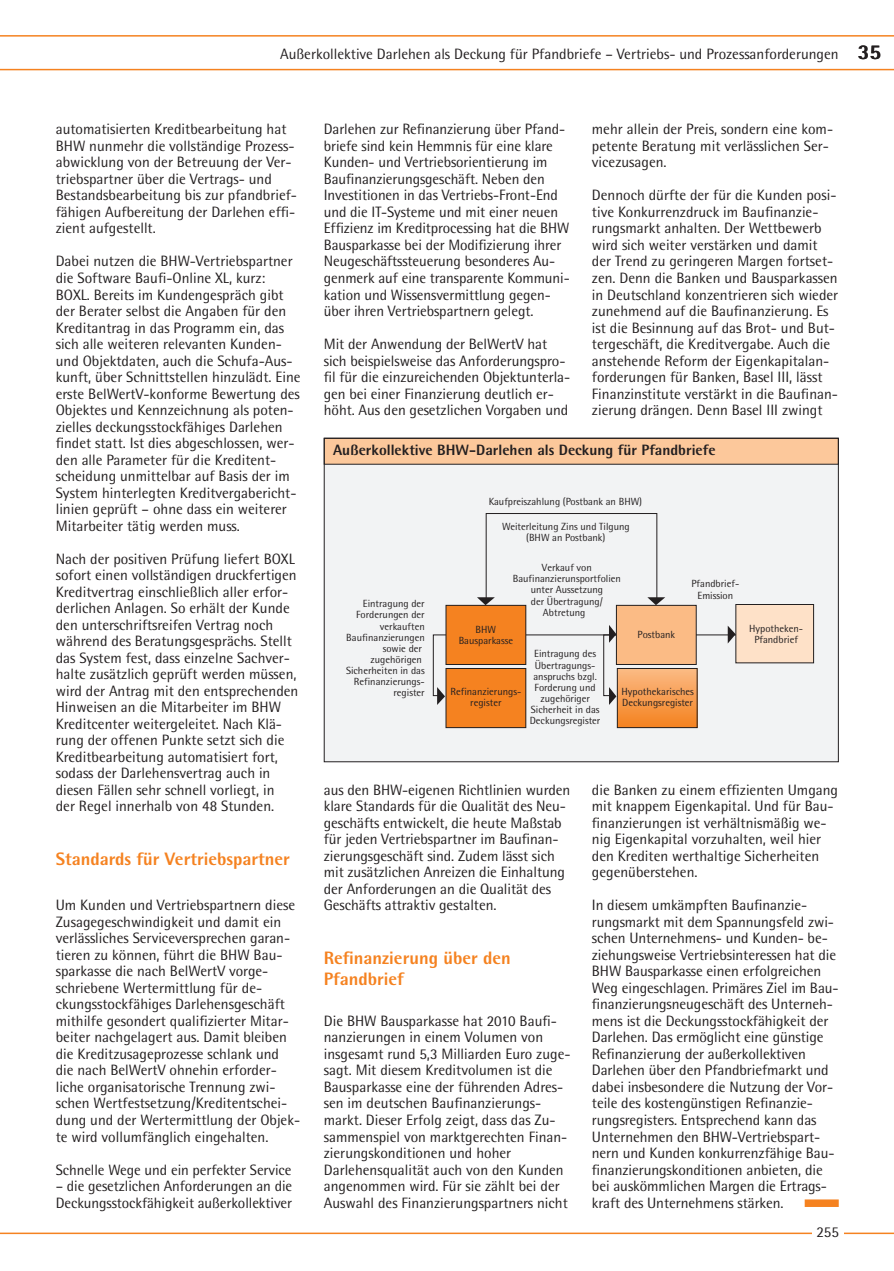
<style>
.page{position:relative;width:894px;height:1271px;background:#fff}
.page>*{position:absolute;margin:0;border:0;box-sizing:border-box;transform-origin:0 0}
.t1{font:800 18px/21px "Rotis Semi Sans";color:#f58220}
.t2{font:15px/16.5px "Rotis Semi Sans";color:#231f20}
.t3{font:800 15px "Rotis Semi Sans";color:#231f20}
.t4{font:10.35px/11.1px "Rotis Semi Sans";color:#231f20;text-align:center}
.s1{font-weight:800;font-size:21px}
</style>
<div class="page">
<hr style="left:0;top:1232px;width:893px;height:1px;background:#f58220">
<div style="left:811px;top:1213px;width:32px;height:31px;background:#fff"></div>
<svg style="left:0;top:35px;width:893px;height:35px"></svg>
<div style="left:804px;top:1199px;width:34px;height:7px;background:#f58220"></div>
<div style="left:324px;top:464px;width:514px;height:297px;background:#f2f3f4"></div>
<hr style="left:516px;top:634px;width:225px;height:1px;background:#231f20">
<div style="left:446px;top:668px;width:79px;height:59px;background:#f58220"></div>
<div style="left:445px;top:668px;width:81px;height:60px;border:1px solid #231f20"></div>
<div style="left:446px;top:605px;width:79px;height:59px;background:#f58220"></div>
<div style="left:445px;top:605px;width:81px;height:59px;border:1px solid #231f20"></div>
<svg style="left:727px;top:625px;width:8px;height:18px"></svg>
<svg style="left:432px;top:634px;width:14px;height:71px"></svg>
<svg style="left:477px;top:597px;width:17px;height:8px"></svg>
<svg style="left:647px;top:597px;width:18px;height:8px"></svg>
<svg style="left:603px;top:625px;width:14px;height:80px"></svg>
<div style="left:485px;top:513px;width:172px;height:87px;border:1px solid #231f20"></div>
<div style="left:735px;top:604px;width:78px;height:58px;background:#fee1c8"></div>
<div style="left:735px;top:604px;width:78px;height:59px;border:1px solid #231f20"></div>
<div style="left:616px;top:605px;width:80px;height:59px;background:#fbbb85"></div>
<div style="left:616px;top:605px;width:80px;height:59px;border:1px solid #231f20"></div>
<div style="left:617px;top:668px;width:80px;height:59px;background:linear-gradient(to bottom,#fbbb86,#f48220)"></div>
<div style="left:616px;top:668px;width:81px;height:60px;border:1px solid #231f20"></div>
<div style="left:324px;top:438px;width:514px;height:26px;background:#fcc89b"></div>
<div style="left:324px;top:438px;width:514px;height:324px;border:1px solid #231f20"></div>
<p class="t2" style="left:280px;top:45px;width:602px">Außerkollektive Darlehen als Deckung für Pfandbriefe – Vertriebs- und Prozessanforderungen <span class="s1">35</span></p>
<p class="t2" style="left:56px;top:121px;width:243px">automatisierten Kreditbearbeitung hat BHW nunmehr die vollständige Prozess&shy;abwicklung von der Betreuung der Ver&shy;triebspartner über die Vertrags- und Bestandsbearbeitung bis zur pfandbrief&shy;fähigen Aufbereitung der Darlehen effi&shy;zient aufgestellt.</p>
<p class="t2" style="left:56px;top:253px;width:246px">Dabei nutzen die BHW-Vertriebspartner die Software Baufi-Online XL, kurz:<br>BOXL. Bereits im Kundengespräch gibt der Berater selbst die Angaben für den Kreditantrag in das Programm ein, das sich alle weiteren relevanten Kunden&shy;und Objektdaten, auch die Schufa-Aus&shy;kunft, über Schnittstellen hinzulädt. Eine erste BelWertV-konforme Bewertung des Objektes und Kennzeichnung als poten&shy;zielles deckungsstockfähiges Darlehen findet statt. Ist dies abgeschlossen, wer&shy;den alle Parameter für die Kreditent&shy;scheidung unmittelbar auf Basis der im System hinterlegten Kreditvergabericht&shy;linien geprüft – ohne dass ein weiterer Mitarbeiter tätig werden muss.</p>
<p class="t2" style="left:56px;top:550px;width:244px">Nach der positiven Prüfung liefert BOXL sofort einen vollständigen druckfertigen Kreditvertrag einschließlich aller erfor&shy;derlichen Anlagen. So erhält der Kunde den unterschriftsreifen Vertrag noch während des Beratungsgesprächs. Stellt das System fest, dass einzelne Sachver&shy;halte zusätzlich geprüft werden müssen, wird der Antrag mit den entsprechenden Hinweisen an die Mitarbeiter im BHW Kreditcenter weitergeleitet. Nach Klä&shy;rung der offenen Punkte setzt sich die Kreditbearbeitung automatisiert fort, sodass der Darlehensvertrag auch in diesen Fällen sehr schnell vorliegt, in<br>der Regel innerhalb von 48 Stunden.</p>
<p class="t1" style="left:56px;top:848px;width:235px">Standards für Vertriebspartner</p>
<p class="t2" style="left:56px;top:896px;width:246px">Um Kunden und Vertriebspartnern diese Zusagegeschwindigkeit und damit ein verlässliches Serviceversprechen garan&shy;tieren zu können, führt die BHW Bau&shy;sparkasse die nach BelWertV vorge&shy;schriebene Wertermittlung für de&shy;ckungsstockfähiges Darlehensgeschäft mithilfe gesondert qualifizierter Mitar&shy;beiter nachgelagert aus. Damit bleiben die Kreditzusageprozesse schlank und die nach BelWertV ohnehin erforder&shy;liche organisatorische Trennung zwi&shy;schen Wertfestsetzung/Kreditentschei&shy;dung und der Wertermittlung der Objek&shy;te wird vollumfänglich eingehalten.</p>
<p class="t2" style="left:56px;top:1160px;width:237px">Schnelle Wege und ein perfekter Service</p>
<p class="t2" style="left:56px;top:1177px;width:238px">– die gesetzlichen Anforderungen an die<br>Deckungsstockfähigkeit außerkollektiver</p>
<p class="t2" style="left:324px;top:121px;width:247px">Darlehen zur Refinanzierung über Pfand&shy;briefe sind kein Hemmnis für eine klare Kunden- und Vertriebsorientierung im Baufinanzierungsgeschäft. Neben den Investitionen in das Vertriebs-Front-End und die IT-Systeme und mit einer neuen Effizienz im Kreditprocessing hat die BHW Bausparkasse bei der Modifizierung ihrer Neugeschäftssteuerung besonderes Au&shy;genmerk auf eine transparente Kommuni&shy;kation und Wissensvermittlung gegen&shy;über ihren Vertriebspartnern gelegt.</p>
<p class="t2" style="left:324px;top:335px;width:248px">Mit der Anwendung der BelWertV hat sich beispielsweise das Anforderungspro&shy;fil für die einzureichenden Objektunterla&shy;gen bei einer Finanzierung deutlich er&shy;höht. Aus den gesetzlichen Vorgaben und</p>
<p class="t2" style="left:591px;top:121px;width:243px">mehr allein der Preis, sondern eine kom&shy;petente Beratung mit verlässlichen Ser&shy;vicezusagen.</p>
<p class="t2" style="left:591px;top:187px;width:248px">Dennoch dürfte der für die Kunden posi&shy;tive Konkurrenzdruck im Baufinanzie&shy;rungsmarkt anhalten. Der Wettbewerb wird sich weiter verstärken und damit der Trend zu geringeren Margen fortset&shy;zen. Denn die Banken und Bausparkassen in Deutschland konzentrieren sich wieder zunehmend auf die Baufinanzierung. Es ist die Besinnung auf das Brot- und But&shy;tergeschäft, die Kreditvergabe. Auch die anstehende Reform der Eigenkapitalan&shy;forderungen für Banken, Basel III, lässt Finanzinstitute verstärkt in die Baufinan&shy;zierung drängen. Denn Basel III zwingt</p>
<p class="t3" style="left:333px;top:440px;width:384px">Außerkollektive BHW-Darlehen als Deckung für Pfandbriefe</p>
<p class="t4" style="left:346px;top:598px;width:80px;text-align:right">Eintragung der<br>Forderungen der verkauften<br>Baufinanzierungen sowie der zugehörigen<br>Sicherheiten in das<br>Refinanzierungs&shy;register</p>
<p class="t4" style="left:488px;top:496px;width:155px">Kaufpreiszahlung (Postbank an BHW)</p>
<p class="t4" style="left:502px;top:520px;width:129px">Weiterleitung Zins und Tilgung (BHW an Postbank)</p>
<p class="t4" style="left:512px;top:562px;width:110px">Verkauf von<br>Baufinanzierunsportfolien unter Aussetzung<br>der Übertragung/<br>Abtretung</p>
<p class="t4" style="left:458px;top:623px;width:56px">BHW<br>Bausparkasse</p>
<p class="t4" style="left:637px;top:629px;width:39px">Postbank</p>
<p class="t4" style="left:691px;top:578px;width:49px">Pfandbrief-<br>Emission</p>
<p class="t4" style="left:450px;top:685px;width:72px">Refinanzierungs&shy;register</p>
<p class="t4" style="left:529px;top:648px;width:72px">Eintragung des<br>Übertragungs&shy;anspruchs bzgl.<br>Forderung und zugehöriger<br>Sicherheit in das<br>Deckungsregister</p>
<p class="t4" style="left:621px;top:685px;width:74px;text-align:left">Hypothekarisches<br>Deckungsregister</p>
<p class="t4" style="left:749px;top:622px;width:55px">Hypotheken-<br>Pfandbrief</p>
<p class="t2" style="left:324px;top:781px;width:248px">aus den BHW-eigenen Richtlinien wurden klare Standards für die Qualität des Neu&shy;geschäfts entwickelt, die heute Maßstab für jeden Vertriebspartner im Baufinan&shy;zierungsgeschäft sind. Zudem lässt sich mit zusätzlichen Anreizen die Einhaltung der Anforderungen an die Qualität des Geschäfts attraktiv gestalten.</p>
<p class="t1" style="left:324px;top:947px;width:188px">Refinanzierung über den<br>Pfandbrief</p>
<p class="t2" style="left:324px;top:1012px;width:248px">Die BHW Bausparkasse hat 2010 Baufi&shy;nanzierungen in einem Volumen von insgesamt rund 5,3 Milliarden Euro zuge&shy;sagt. Mit diesem Kreditvolumen ist die Bausparkasse eine der führenden Adres&shy;sen im deutschen Baufinanzierungs&shy;markt. Dieser Erfolg zeigt, dass das Zu&shy;sammenspiel von marktgerechten Finan&shy;zierungskonditionen und hoher Darlehensqualität auch von den Kunden angenommen wird. Für sie zählt bei der Auswahl des Finanzierungspartners nicht</p>
<p class="t2" style="left:591px;top:781px;width:247px">die Banken zu einem effizienten Umgang mit knappem Eigenkapital. Und für Bau&shy;finanzierungen ist verhältnismäßig we&shy;nig Eigenkapital vorzuhalten, weil hier den Krediten werthaltige Sicherheiten gegenüberstehen.</p>
<p class="t2" style="left:591px;top:896px;width:248px">In diesem umkämpften Baufinanzie&shy;rungsmarkt mit dem Spannungsfeld zwi&shy;schen Unternehmens- und Kunden- be&shy;ziehungsweise Vertriebsinteressen hat die BHW Bausparkasse einen erfolgreichen Weg eingeschlagen. Primäres Ziel im Bau&shy;finanzierungsneugeschäft des Unterneh&shy;mens ist die Deckungsstockfähigkeit der Darlehen. Das ermöglicht eine günstige Refinanzierung der außerkollektiven Darlehen über den Pfandbriefmarkt und dabei insbesondere die Nutzung der Vor&shy;teile des kostengünstigen Refinanzie&shy;rungsregisters. Entsprechend kann das Unternehmen den BHW-Vertriebspart&shy;nern und Kunden konkurrenzfähige Bau&shy;finanzierungskonditionen anbieten, die bei auskömmlichen Margen die Ertrags&shy;kraft des Unternehmens stärken.</p>
<p class="t2" style="left:816px;top:1223px;width:24px">255</p>
</div>
